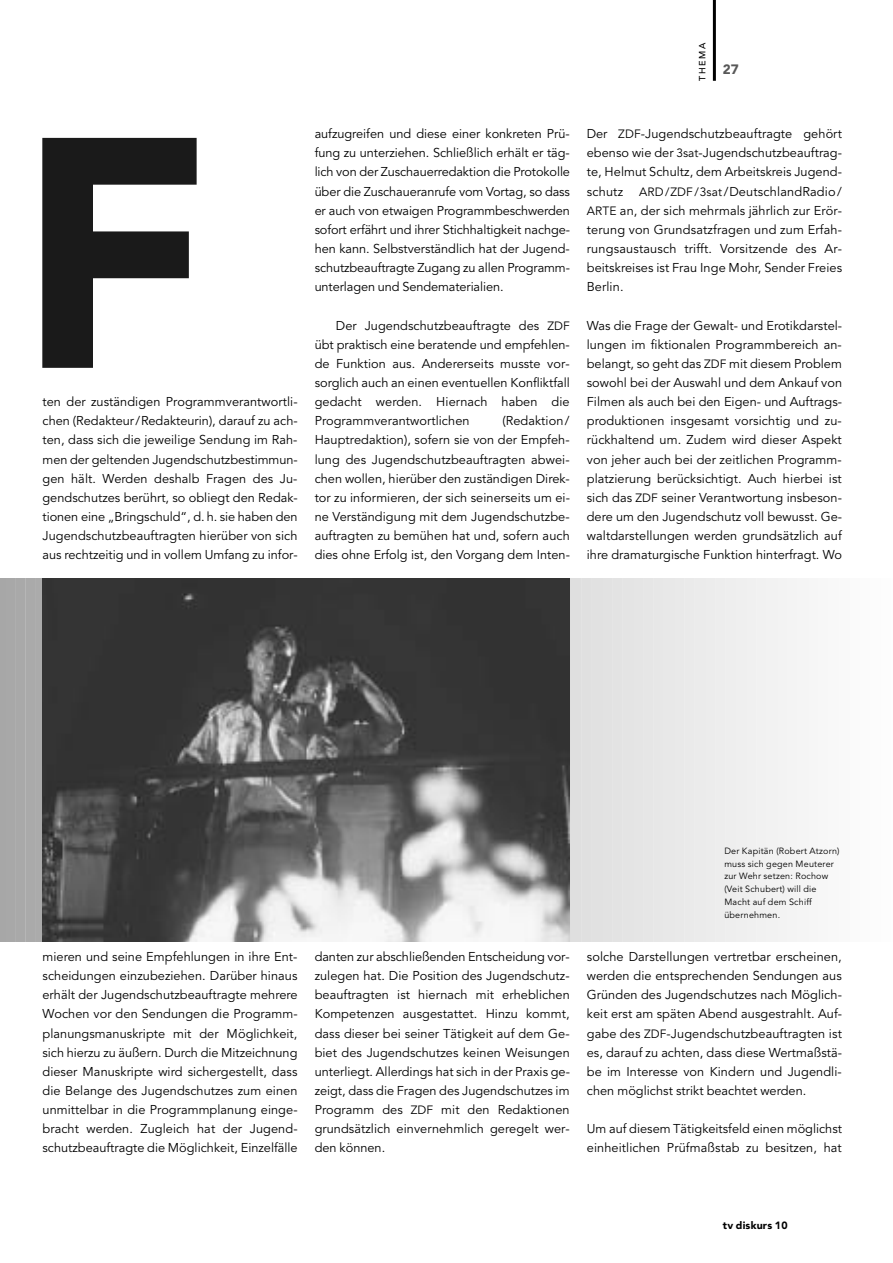
<style>
.page{position:relative;width:893px;height:1263px;background:#fff}
.page>*{position:absolute;margin:0;border:0;box-sizing:border-box;transform-origin:0 0}
.t1{font:900 324.75px "Avenir";color:#1a1a1a}
.t2{font:900 13.5px "Avenir";color:#585858}
.t3{font:12.75px/19.2px "Avenir";letter-spacing:.005em;color:#000;text-align:justify}
.t4{font:900 10.5px "Avenir";letter-spacing:.02em;color:#000}
.t5{font:9px/12.8px "Avenir";letter-spacing:.02em;color:#000}
.t6{font:500 9px "Avenir";letter-spacing:.165em;color:#000}
.s1{font-size:12px}
</style>
<div class="page">
<div style="left:861px;top:578px;width:7px;height:364px;background:#fbfbfb"></div>
<div style="left:851px;top:578px;width:7px;height:364px;background:#fafafa"></div>
<div style="left:841px;top:578px;width:6px;height:364px;background:#f9f9f9"></div>
<div style="left:830px;top:578px;width:7px;height:364px;background:#f8f8f8"></div>
<div style="left:820px;top:578px;width:7px;height:364px;background:#f7f7f7"></div>
<div style="left:810px;top:578px;width:6px;height:364px;background:#f6f6f6"></div>
<div style="left:799px;top:578px;width:7px;height:364px;background:#f5f5f5"></div>
<div style="left:789px;top:578px;width:7px;height:364px;background:#f4f4f4"></div>
<div style="left:779px;top:578px;width:6px;height:364px;background:#f3f3f3"></div>
<div style="left:769px;top:578px;width:6px;height:364px;background:#f2f2f2"></div>
<div style="left:758px;top:578px;width:7px;height:364px;background:#f1f1f1"></div>
<div style="left:748px;top:578px;width:7px;height:364px;background:#f0f0f0"></div>
<div style="left:738px;top:578px;width:6px;height:364px;background:#efefef"></div>
<div style="left:727px;top:578px;width:7px;height:364px;background:#eee"></div>
<div style="left:717px;top:578px;width:7px;height:364px;background:#ededed"></div>
<div style="left:707px;top:578px;width:6px;height:364px;background:#ececec"></div>
<div style="left:696px;top:578px;width:7px;height:364px;background:#ebebeb"></div>
<div style="left:686px;top:578px;width:7px;height:364px;background:#eaeaea"></div>
<div style="left:676px;top:578px;width:7px;height:364px;background:#e9e9e9"></div>
<div style="left:666px;top:578px;width:6px;height:364px;background:#e8e8e8"></div>
<div style="left:655px;top:578px;width:7px;height:364px;background:#e7e7e7"></div>
<div style="left:645px;top:578px;width:7px;height:364px;background:#e6e6e6"></div>
<div style="left:635px;top:578px;width:6px;height:364px;background:#e5e5e5"></div>
<div style="left:624px;top:578px;width:7px;height:364px;background:#e4e4e4"></div>
<div style="left:614px;top:578px;width:7px;height:364px;background:#e3e3e3"></div>
<div style="left:604px;top:578px;width:6px;height:364px;background:#e2e2e2"></div>
<div style="left:594px;top:578px;width:6px;height:364px;background:#e1e1e1"></div>
<div style="left:583px;top:578px;width:7px;height:364px;background:#e0e0e0"></div>
<div style="left:573px;top:578px;width:7px;height:364px;background:#dfdfdf"></div>
<svg style="left:38px;top:578px;width:5px;height:364px;background:#939393"></svg>
<div style="left:27px;top:578px;width:7px;height:364px;background:#aaa"></div>
<div style="left:17px;top:578px;width:7px;height:364px;background:#a9a9a9"></div>
<div style="left:7px;top:578px;width:6px;height:364px;background:#a8a8a8"></div>
<hr style="left:0;top:578px;width:3px;height:364px;background:#a7a7a7">
<hr style="left:713px;top:0;width:3px;height:81px;background:#000">
<img style="left:43px;top:578px;width:527px;height:364px">
<p class="t6" style="left:699px;top:81px;width:39px;rotate:-90deg">THEMA</p>
<p class="t2" style="left:723px;top:64px;width:17px">27</p>
<h1 class="t1" style="left:17px;top:122px;width:194px">F</h1>
<p class="t3" style="left:43px;top:393px;width:257px">ten der zuständigen Programmverantwortli&shy;chen (Redakteur/Redakteurin), darauf zu ach&shy;ten, dass sich die jeweilige Sendung im Rah&shy;men der geltenden Jugendschutzbestimmun&shy;gen hält. Werden deshalb Fragen des Ju&shy;gendschutzes berührt, so obliegt den Redak&shy;tionen eine „Bringschuld“, d. h. sie haben den Jugendschutzbeauftragten hierüber von sich aus rechtzeitig und in vollem Umfang zu infor-</p>
<p class="t3" style="left:315px;top:125px;width:257px">aufzugreifen und diese einer konkreten Prü&shy;fung zu unterziehen. Schließlich erhält er täg&shy;lich von der Zuschauerredaktion die Protokolle über die Zuschaueranrufe vom Vortag, so dass er auch von etwaigen Programmbeschwerden sofort erfährt und ihrer Stichhaltigkeit nachge&shy;hen kann. Selbstverständlich hat der Jugend&shy;schutzbeauftragte Zugang zu allen Programm&shy;unterlagen und Sendematerialien.</p>
<p class="t3" style="left:315px;top:317px;width:257px;text-indent:21px">Der Jugendschutzbeauftragte des <span class="s1">ZDF </span>übt praktisch eine beratende und empfehlen&shy;de Funktion aus. Andererseits musste vor&shy;sorglich auch an einen eventuellen Konfliktfall gedacht werden. Hiernach haben die Programmverantwortlichen</p>
<p class="t3" style="left:315px;top:412px;width:257px;text-indent:188px">(Redaktion/ Hauptredaktion), sofern sie von der Empfeh&shy;lung des Jugendschutzbeauftragten abwei&shy;chen wollen, hierüber den zuständigen Direk&shy;tor zu informieren, der sich seinerseits um ei&shy;ne Verständigung mit dem Jugendschutzbe&shy;auftragten zu bemühen hat und, sofern auch dies ohne Erfolg ist, den Vorgang dem Inten-</p>
<p class="t3" style="left:587px;top:125px;width:257px">Der <span class="s1">ZDF</span>-Jugendschutzbeauftragte gehört ebenso wie der <span class="s1">3sat</span>-Jugendschutzbeauftrag&shy;te, Helmut Schultz, dem Arbeitskreis Jugend&shy;schutz <span class="s1">ARD/ZDF/3sat</span>/DeutschlandRadio/ <span class="s1">ARTE</span> an, der sich mehrmals jährlich zur Erör&shy;terung von Grundsatzfragen und zum Erfah&shy;rungsaustausch trifft. Vorsitzende des Ar&shy;beitskreises ist Frau Inge Mohr, Sender Freies Berlin.</p>
<p class="t3" style="left:587px;top:317px;width:257px">Was die Frage der Gewalt- und Erotikdarstel&shy;lungen im fiktionalen Programmbereich an&shy;belangt, so geht das <span class="s1">ZDF</span> mit diesem Problem sowohl bei der Auswahl und dem Ankauf von Filmen als auch bei den Eigen- und Auftrags&shy;produktionen insgesamt vorsichtig und zu&shy;rückhaltend um. Zudem wird dieser Aspekt von jeher auch bei der zeitlichen Programm&shy;platzierung berücksichtigt. Auch hierbei ist sich das <span class="s1">ZDF</span> seiner Verantwortung insbeson&shy;dere um den Jugendschutz voll bewusst. Ge&shy;waltdarstellungen werden grundsätzlich auf ihre dramaturgische Funktion hinterfragt. Wo</p>
<p class="t3" style="left:43px;top:948px;width:257px">mieren und seine Empfehlungen in ihre Ent&shy;scheidungen einzubeziehen. Darüber hinaus erhält der Jugendschutzbeauftragte mehrere Wochen vor den Sendungen die Programm&shy;planungsmanuskripte mit der Möglichkeit, sich hierzu zu äußern. Durch die Mitzeichnung dieser Manuskripte wird sichergestellt, dass die Belange des Jugendschutzes zum einen unmittelbar in die Programmplanung einge&shy;bracht werden. Zugleich hat der Jugend&shy;schutzbeauftragte die Möglichkeit, Einzelfälle</p>
<p class="t3" style="left:315px;top:948px;width:257px">danten zur abschließenden Entscheidung vor&shy;zulegen hat. Die Position des Jugendschutz&shy;beauftragten ist hiernach mit erheblichen Kompetenzen ausgestattet. Hinzu kommt, dass dieser bei seiner Tätigkeit auf dem Ge&shy;biet des Jugendschutzes keinen Weisungen unterliegt. Allerdings hat sich in der Praxis ge&shy;zeigt, dass die Fragen des Jugendschutzes im Programm des <span class="s1">ZDF</span> mit den Redaktionen grundsätzlich einvernehmlich geregelt wer&shy;den können.</p>
<p class="t5" style="left:724px;top:845px;width:117px">Der Kapitän (Robert Atzorn) muss sich gegen Meuterer zur Wehr setzen: Rochow (Veit Schubert) will die<br>Macht auf dem Schiff übernehmen.</p>
<p class="t3" style="left:587px;top:948px;width:257px">solche Darstellungen vertretbar erscheinen, werden die entsprechenden Sendungen aus Gründen des Jugendschutzes nach Möglich&shy;keit erst am späten Abend ausgestrahlt. Auf&shy;gabe des <span class="s1">ZDF</span>-Jugendschutzbeauftragten ist es, darauf zu achten, dass diese Wertmaßstä&shy;be im Interesse von Kindern und Jugendli&shy;chen möglichst strikt beachtet werden.</p>
<p class="t3" style="left:587px;top:1120px;width:257px">Um auf diesem Tätigkeitsfeld einen möglichst einheitlichen Prüfmaßstab zu besitzen, hat</p>
<p class="t4" style="left:723px;top:1221px;width:66px">tv diskurs 10</p>
</div>
